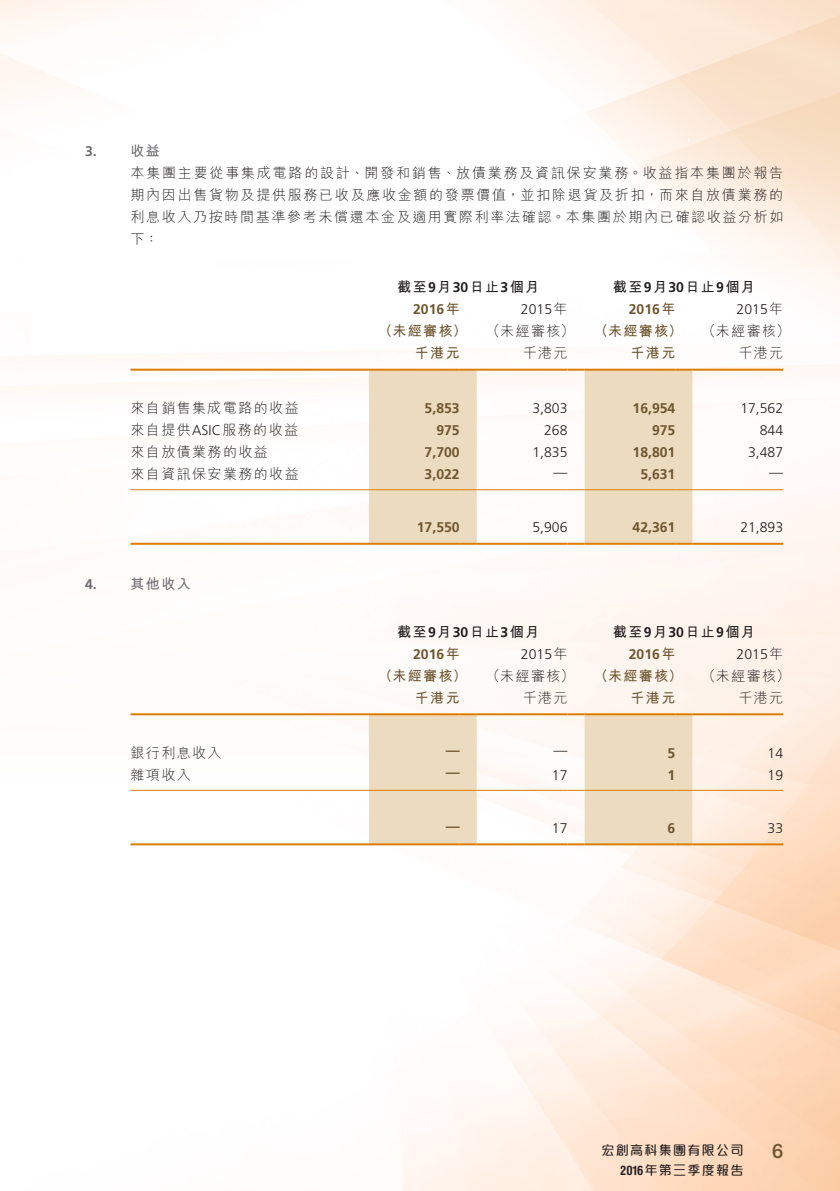
<style>
.page{position:relative;width:840px;height:1191px;background:#fff}
.page>*{position:absolute;margin:0;border:0;box-sizing:border-box;transform-origin:0 0}
.t1{font:500 20px "Helvetica Neue LT Std";color:#6e5630}
._06_Notes{font:300 14px/22px "M Hei HK";letter-spacing:.115em;color:#231f20;text-align:justify}
._00_Body_Text{font:300 14px "M Hei HK";letter-spacing:.1em;color:#231f20}
._00_Body_Text-2{font:700 14px "Frutiger LT Std";color:#6e5630}
._00_Body_Text-3{font:300 14px "Frutiger LT Std";color:#231f20}
._00_Body_Text-4{font:700 14px "M Hei HK";letter-spacing:.1em;color:#231f20}
._00_Body_Text-5{font:700 14px "M Hei HK";letter-spacing:.1em;color:#6e5630}
._07_Notes_H1{font:700 14px "M Hei HK";letter-spacing:.1em;color:#6c6d70}
._07_Notes_H1-2{font:700 14px "Frutiger LT Std";color:#6c6d70}
.t2{font:500 13px/19.8px "M Elle HK";letter-spacing:.1em;color:#231f20;text-align:right}
.s1{font-family:"Frutiger LT Std"}
.s2{font-family:"M Hei HK"}
.s3{font-family:"Helvetica Rounded LT Std";font-weight:700;font-stretch:condensed}
</style>
<div class="page">
<img style="left:0;top:0;width:839px;height:1159px">
<svg style="left:369px;top:371px;width:323px;height:172px;fill:#eddbbf"></svg>
<hr style="left:130px;top:489px;width:239px;height:1px;background:#dc7d00">
<hr style="left:369px;top:489px;width:90px;height:1px;background:#dc7d00">
<svg style="left:459px;top:489px;width:17px;height:1px"></svg>
<hr style="left:476px;top:489px;width:91px;height:1px;background:#dc7d00">
<svg style="left:567px;top:489px;width:17px;height:1px"></svg>
<hr style="left:584px;top:489px;width:91px;height:1px;background:#dc7d00">
<svg style="left:675px;top:489px;width:17px;height:1px"></svg>
<hr style="left:692px;top:489px;width:90px;height:1px;background:#dc7d00">
<hr style="left:130px;top:543px;width:239px;height:2px;background:#dc7d00">
<hr style="left:130px;top:369px;width:239px;height:2px;background:#dc7d00">
<hr style="left:692px;top:369px;width:90px;height:2px;background:#dc7d00">
<hr style="left:369px;top:369px;width:90px;height:2px;background:#dc7d00">
<svg style="left:459px;top:369px;width:17px;height:2px"></svg>
<hr style="left:476px;top:369px;width:91px;height:2px;background:#dc7d00">
<svg style="left:567px;top:369px;width:17px;height:2px"></svg>
<hr style="left:584px;top:369px;width:91px;height:2px;background:#dc7d00">
<svg style="left:675px;top:369px;width:17px;height:2px"></svg>
<hr style="left:369px;top:543px;width:90px;height:2px;background:#dc7d00">
<svg style="left:459px;top:543px;width:17px;height:2px"></svg>
<hr style="left:476px;top:543px;width:91px;height:2px;background:#dc7d00">
<svg style="left:567px;top:543px;width:17px;height:2px"></svg>
<hr style="left:584px;top:543px;width:91px;height:2px;background:#dc7d00">
<svg style="left:675px;top:543px;width:17px;height:2px"></svg>
<hr style="left:692px;top:543px;width:90px;height:2px;background:#dc7d00">
<svg style="left:369px;top:715px;width:323px;height:128px;fill:#eddbbf"></svg>
<hr style="left:130px;top:790px;width:239px;height:1px;background:#dc7d00">
<hr style="left:369px;top:790px;width:90px;height:1px;background:#dc7d00">
<svg style="left:459px;top:790px;width:17px;height:1px"></svg>
<hr style="left:476px;top:790px;width:91px;height:1px;background:#dc7d00">
<svg style="left:567px;top:790px;width:17px;height:1px"></svg>
<hr style="left:584px;top:790px;width:91px;height:1px;background:#dc7d00">
<svg style="left:675px;top:790px;width:17px;height:1px"></svg>
<hr style="left:692px;top:790px;width:90px;height:1px;background:#dc7d00">
<hr style="left:130px;top:843px;width:239px;height:2px;background:#dc7d00">
<hr style="left:692px;top:843px;width:90px;height:2px;background:#dc7d00">
<hr style="left:130px;top:713px;width:239px;height:2px;background:#dc7d00">
<hr style="left:692px;top:713px;width:90px;height:2px;background:#dc7d00">
<hr style="left:369px;top:713px;width:90px;height:2px;background:#dc7d00">
<svg style="left:459px;top:713px;width:17px;height:2px"></svg>
<hr style="left:476px;top:713px;width:91px;height:2px;background:#dc7d00">
<svg style="left:567px;top:713px;width:17px;height:2px"></svg>
<hr style="left:584px;top:713px;width:91px;height:2px;background:#dc7d00">
<svg style="left:675px;top:713px;width:17px;height:2px"></svg>
<hr style="left:369px;top:843px;width:90px;height:2px;background:#dc7d00">
<svg style="left:459px;top:843px;width:17px;height:2px"></svg>
<hr style="left:476px;top:843px;width:91px;height:2px;background:#dc7d00">
<svg style="left:567px;top:843px;width:17px;height:2px"></svg>
<hr style="left:584px;top:843px;width:91px;height:2px;background:#dc7d00">
<svg style="left:675px;top:843px;width:17px;height:2px"></svg>
<p class="_07_Notes_H1-2" style="left:85px;top:143px;width:13px">3.</p>
<p class="_07_Notes_H1-2" style="left:85px;top:575px;width:13px">4.</p>
<p class="_07_Notes_H1" style="left:130px;top:141px;width:31px">收益</p>
<p class="_06_Notes" style="left:130px;top:162px;width:654px">本集團主要從事集成電路的設計、開發和銷售、放債業務及資訊保安業務。收益指本集團於報告期內因出售貨物及提供服務已收及應收金額的發票價值，並扣除退貨及折扣，而來自放債業務的利息收入乃按時間基準參考未償還本金及適用實際利率法確認。本集團於期內已確認收益分析如下：</p>
<p class="_00_Body_Text-4" style="left:612px;top:277px;width:143px">截至<span class="s1">9</span>月<span class="s1">30</span>日止<span class="s1">9</span>個月</p>
<p class="_00_Body_Text-4" style="left:397px;top:277px;width:143px">截至<span class="s1">9</span>月<span class="s1">30</span>日止<span class="s1">3</span>個月</p>
<p class="_00_Body_Text-2" style="left:413px;top:301px;width:48px">2016<span class="s2">年</span></p>
<p class="_00_Body_Text-3" style="left:520px;top:302px;width:48px">2015<span class="s2">年</span></p>
<p class="_00_Body_Text-2" style="left:628px;top:301px;width:48px">2016<span class="s2">年</span></p>
<p class="_00_Body_Text-3" style="left:736px;top:302px;width:48px">2015<span class="s2">年</span></p>
<p class="_00_Body_Text-5" style="left:378px;top:321px;width:90px">（未經審核）</p>
<p class="_00_Body_Text" style="left:486px;top:324px;width:90px">（未經審核）</p>
<p class="_00_Body_Text-5" style="left:593px;top:321px;width:90px">（未經審核）</p>
<p class="_00_Body_Text" style="left:701px;top:324px;width:90px">（未經審核(</p>
<p class="_00_Body_Text-5" style="left:414px;top:343px;width:46px">千港元</p>
<p class="_00_Body_Text" style="left:522px;top:346px;width:46px">千港元</p>
<p class="_00_Body_Text-5" style="left:630px;top:343px;width:46px">千港元</p>
<p class="_00_Body_Text" style="left:738px;top:346px;width:46px">千港元</p>
<p class="_00_Body_Text" style="left:130px;top:400px;width:169px">來自銷售集成電路的收益</p>
<p class="_00_Body_Text-2" style="left:424px;top:400px;width:37px">5,853</p>
<p class="_00_Body_Text-3" style="left:532px;top:400px;width:37px">3,803</p>
<p class="_00_Body_Text-2" style="left:632px;top:400px;width:44px">16,954</p>
<p class="_00_Body_Text-3" style="left:740px;top:400px;width:44px">17,562</p>
<p class="_00_Body_Text" style="left:130px;top:422px;width:169px">來自提供<span class="s1">ASIC</span>服務的收益</p>
<p class="_00_Body_Text-2" style="left:436px;top:422px;width:25px">975</p>
<p class="_00_Body_Text-3" style="left:544px;top:422px;width:25px">268</p>
<p class="_00_Body_Text-2" style="left:651px;top:422px;width:25px">975</p>
<p class="_00_Body_Text-3" style="left:759px;top:422px;width:25px">844</p>
<p class="_00_Body_Text" style="left:130px;top:444px;width:139px">來自放債業務的收益</p>
<p class="_00_Body_Text-2" style="left:424px;top:444px;width:37px">7,700</p>
<p class="_00_Body_Text-3" style="left:532px;top:444px;width:37px">1,835</p>
<p class="_00_Body_Text-2" style="left:632px;top:444px;width:44px">18,801</p>
<p class="_00_Body_Text-3" style="left:747px;top:444px;width:37px">3,487</p>
<p class="_00_Body_Text" style="left:130px;top:466px;width:169px">來自資訊保安業務的收益</p>
<p class="_00_Body_Text-2" style="left:424px;top:466px;width:37px">3,022</p>
<p class="_00_Body_Text-3" style="left:553px;top:464px;width:15px">—</p>
<p class="_00_Body_Text-2" style="left:640px;top:466px;width:37px">5,631</p>
<p class="_00_Body_Text-3" style="left:768px;top:464px;width:15px">—</p>
<p class="_00_Body_Text-2" style="left:416px;top:519px;width:44px">17,550</p>
<p class="_00_Body_Text-3" style="left:532px;top:520px;width:37px">5,906</p>
<p class="_00_Body_Text-2" style="left:632px;top:519px;width:44px">42,361</p>
<p class="_00_Body_Text-3" style="left:740px;top:520px;width:44px">21,893</p>
<p class="_07_Notes_H1" style="left:130px;top:573px;width:62px">其他收入</p>
<p class="_00_Body_Text-4" style="left:397px;top:621px;width:143px">截至<span class="s1">9</span>月<span class="s1">30</span>日止<span class="s1">3</span>個月</p>
<p class="_00_Body_Text-4" style="left:612px;top:621px;width:143px">截至<span class="s1">9</span>月<span class="s1">30</span>日止<span class="s1">9</span>個月</p>
<p class="_00_Body_Text-2" style="left:413px;top:646px;width:48px">2016<span class="s2">年</span></p>
<p class="_00_Body_Text-3" style="left:520px;top:646px;width:48px">2015<span class="s2">年</span></p>
<p class="_00_Body_Text-2" style="left:628px;top:646px;width:48px">2016<span class="s2">年</span></p>
<p class="_00_Body_Text-3" style="left:736px;top:646px;width:48px">2015<span class="s2">年</span></p>
<p class="_00_Body_Text-5" style="left:378px;top:665px;width:90px">（未經審核）</p>
<p class="_00_Body_Text" style="left:486px;top:668px;width:90px">（未經審核）</p>
<p class="_00_Body_Text-5" style="left:593px;top:665px;width:90px">（未經審核）</p>
<p class="_00_Body_Text" style="left:701px;top:668px;width:90px">（未經審核(</p>
<p class="_00_Body_Text-5" style="left:414px;top:687px;width:46px">千港元</p>
<p class="_00_Body_Text" style="left:522px;top:690px;width:46px">千港元</p>
<p class="_00_Body_Text-5" style="left:630px;top:687px;width:46px">千港元</p>
<p class="_00_Body_Text" style="left:738px;top:690px;width:46px">千港元</p>
<p class="_00_Body_Text" style="left:130px;top:745px;width:92px">銀行利息收入</p>
<p class="_00_Body_Text-2" style="left:445px;top:742px;width:15px">—</p>
<p class="_00_Body_Text-3" style="left:553px;top:742px;width:15px">—</p>
<p class="_00_Body_Text-2" style="left:667px;top:744px;width:9px">5</p>
<p class="_00_Body_Text-3" style="left:767px;top:745px;width:17px">14</p>
<p class="_00_Body_Text" style="left:130px;top:767px;width:62px">雜項收入</p>
<p class="_00_Body_Text-2" style="left:445px;top:764px;width:15px">—</p>
<p class="_00_Body_Text-3" style="left:551px;top:767px;width:17px">17</p>
<p class="_00_Body_Text-2" style="left:667px;top:766px;width:9px">1</p>
<p class="_00_Body_Text-3" style="left:767px;top:767px;width:17px">19</p>
<p class="_00_Body_Text-2" style="left:445px;top:818px;width:15px">—</p>
<p class="_00_Body_Text-3" style="left:551px;top:820px;width:17px">17</p>
<p class="_00_Body_Text-2" style="left:667px;top:820px;width:9px">6</p>
<p class="_00_Body_Text-3" style="left:767px;top:820px;width:17px">33</p>
<p class="t2" style="left:601px;top:1140px;width:143px">宏創高科集團有限公司<br><span class="s3">2016</span>年第三季度報告</p>
<h1 class="t1" style="left:771px;top:1138px;width:13px">6</h1>
</div>
